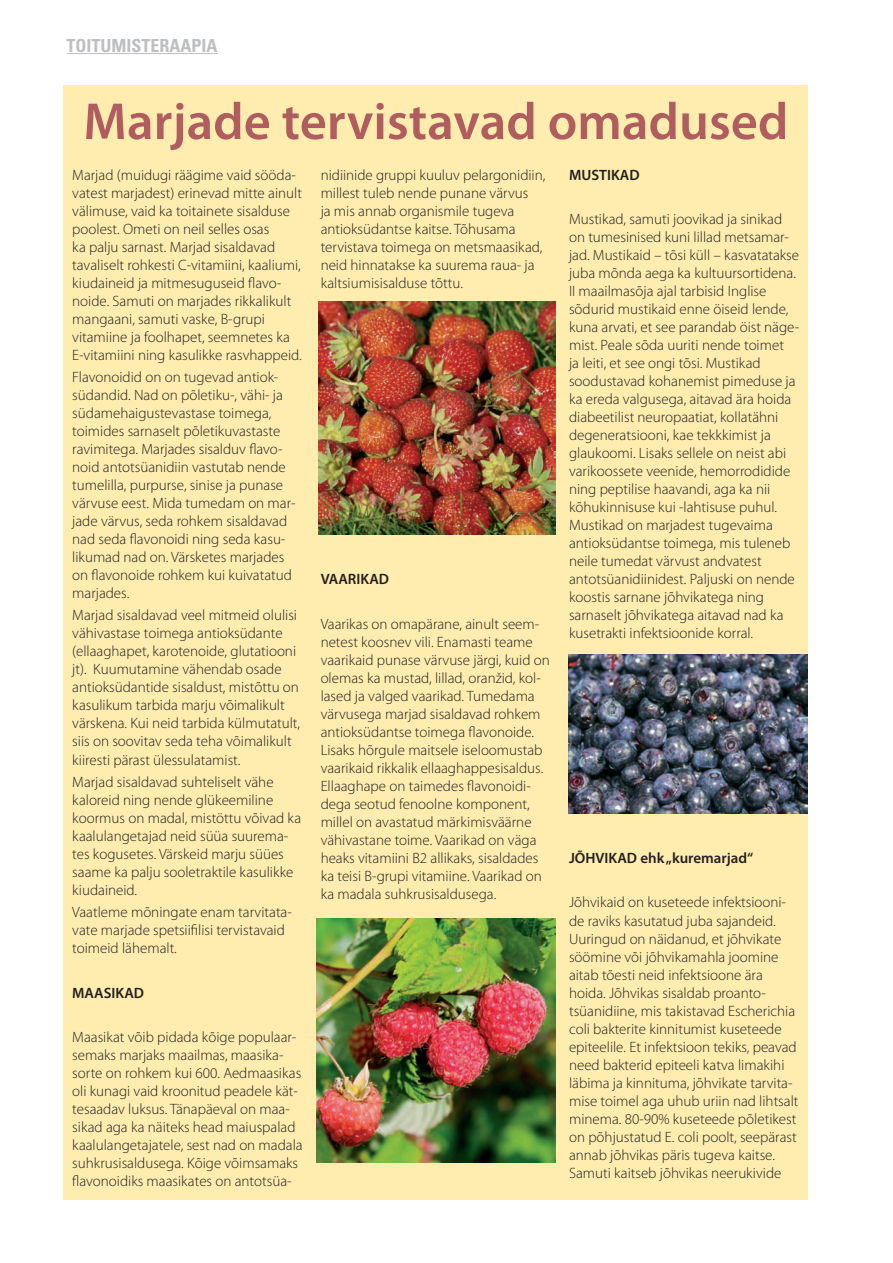
<style>
.page{position:relative;width:893px;height:1263px;background:#fff}
.page>*{position:absolute;margin:0;border:0;box-sizing:border-box;transform-origin:0 0}
.t1{font:600 52.5px "Myriad Pro";color:#b05d60}
.t2{font:700 condensed 18px "Univers";color:#bebfc2}
.t3{font:300 15px/18px "Myriad Pro";color:#231f20}
.t4{font:600 15px "Myriad Pro";color:#231f20}
</style>
<div class="page">
<hr style="left:67px;top:53px;width:151px;height:1px;background:#bebfc2">
<div style="left:64px;top:85px;width:744px;height:1114px;background:#ffedaf"></div>
<img style="left:319px;top:302px;width:237px;height:232px">
<img style="left:317px;top:918px;width:239px;height:245px">
<img style="left:569px;top:654px;width:238px;height:159px">
<p class="t2" style="left:67px;top:34px;width:153px">TOITUMISTERAAPIA</p>
<p class="t1" style="left:83px;top:88px;width:706px">Marjade tervistavad omadused</p>
<p class="t3" style="left:72px;top:166px;width:231px">Marjad (muidugi räägime vaid sööda&shy;vatest marjadest) erinevad mitte ainult välimuse, vaid ka toitainete sisalduse poolest. Ometi on neil selles osas<br>ka palju sarnast. Marjad sisaldavad tavaliselt rohkesti C-vitamiini, kaaliumi, kiudaineid ja mitmesuguseid flavo&shy;noide. Samuti on marjades rikkalikult mangaani, samuti vaske, B-grupi vitamiine ja foolhapet, seemnetes ka E-vitamiini ning kasulikke rasvhappeid.</p>
<p class="t3" style="left:72px;top:368px;width:225px">Flavonoidid on on tugevad antiok&shy;südandid. Nad on põletiku-, vähi- ja südamehaigustevastase toimega, toimides sarnaselt põletikuvastaste ravimitega. Marjades sisalduv flavo&shy;noid antotsüanidiin vastutab nende tumelilla, purpurse, sinise ja punase värvuse eest. Mida tumedam on mar&shy;jade värvus, seda rohkem sisaldavad nad seda flavonoidi ning seda kasu&shy;likumad nad on. Värsketes marjades on flavonoide rohkem kui kuivatatud marjades.</p>
<p class="t3" style="left:72px;top:607px;width:229px">Marjad sisaldavad veel mitmeid olulisi vähivastase toimega antioksüdante (ellaaghapet, karotenoide, glutatiooni jt). Kuumutamine vähendab osade antioksüdantide sisaldust, mistõttu on kasulikum tarbida marju võimalikult värskena. Kui neid tarbida külmutatult, siis on soovitav seda teha võimalikult kiiresti pärast ülessulatamist.</p>
<p class="t3" style="left:72px;top:773px;width:230px">Marjad sisaldavad suhteliselt vähe kaloreid ning nende glükeemiline koormus on madal, mistöttu võivad ka kaalulangetajad neid süüa suurema&shy;tes kogusetes. Värskeid marju süües saame ka palju sooletraktile kasulikke kiudaineid.</p>
<p class="t3" style="left:72px;top:903px;width:221px">Vaatleme mõningate enam tarvitata&shy;vate marjade spetsiifilisi tervistavaid toimeid lähemalt.</p>
<p class="t4" style="left:72px;top:983px;width:73px">MAASIKAD</p>
<p class="t3" style="left:72px;top:1028px;width:232px">Maasikat võib pidada kõige populaar&shy;semaks marjaks maailmas, maasika&shy;sorte on rohkem kui 600. Aedmaasikas oli kunagi vaid kroonitud peadele kät&shy;tesaadav luksus. Tänapäeval on maa&shy;sikad aga ka näiteks head maiuspalad kaalulangetajatele, sest nad on madala suhkrusisaldusega. Kõige võimsamaks flavonoidiks maasikates on antotsüa-</p>
<p class="t3" style="left:321px;top:166px;width:226px">nidiinide gruppi kuuluv pelargonidiin, millest tuleb nende punane värvus<br>ja mis annab organismile tugeva antioksüdantse kaitse. Tõhusama tervistava toimega on metsmaasikad, neid hinnatakse ka suurema raua- ja kaltsiumisisalduse tõttu.</p>
<p class="t4" style="left:321px;top:570px;width:70px">VAARIKAD</p>
<p class="t3" style="left:321px;top:615px;width:231px">Vaarikas on omapärane, ainult seem&shy;netest koosnev vili. Enamasti teame vaarikaid punase värvuse järgi, kuid on olemas ka mustad, lillad, oranžid, kol&shy;lased ja valged vaarikad. Tumedama värvusega marjad sisaldavad rohkem antioksüdantse toimega flavonoide.<br>Lisaks hõrgule maitsele iseloomustab vaarikaid rikkalik ellaaghappesisaldus.<br>Ellaaghape on taimedes flavonoidi&shy;dega seotud fenoolne komponent, millel on avastatud märkimisväärne vähivastane toime. Vaarikad on väga heaks vitamiini B2 allikaks, sisaldades ka teisi B-grupi vitamiine. Vaarikad on ka madala suhkrusisaldusega.</p>
<p class="t4" style="left:569px;top:165px;width:72px">MUSTIKAD</p>
<p class="t3" style="left:569px;top:211px;width:232px">Mustikad, samuti joovikad ja sinikad on tumesinised kuni lillad metsamar&shy;jad. Mustikaid – tõsi küll – kasvatatakse juba mõnda aega ka kultuursortidena.<br>II maailmasõja ajal tarbisid Inglise sõdurid mustikaid enne öiseid lende, kuna arvati, et see parandab öist näge&shy;mist. Peale sõda uuriti nende toimet<br>ja leiti, et see ongi tõsi. Mustikad soodustavad kohanemist pimeduse ja ka ereda valgusega, aitavad ära hoida diabeetilist neuropaatiat, kollatähni degeneratsiooni, kae tekkkimist ja glaukoomi. Lisaks sellele on neist abi varikoossete veenide, hemorrodidide ning peptilise haavandi, aga ka nii kõhukinnisuse kui -lahtisuse puhul.<br>Mustikad on marjadest tugevaima antioksüdantse toimega, mis tuleneb neile tumedat värvust andvatest antotsüanidiinidest. Paljuski on nende koostis sarnane jõhvikatega ning sarnaselt jõhvikatega aitavad nad ka kusetrakti infektsioonide korral.</p>
<p class="t4" style="left:569px;top:848px;width:186px">JÕHVIKAD ehk „kuremarjad“</p>
<p class="t3" style="left:569px;top:894px;width:231px">Jõhvikaid on kuseteede infektsiooni&shy;de raviks kasutatud juba sajandeid.<br>Uuringud on näidanud, et jõhvikate söömine või jõhvikamahla joomine aitab tõesti neid infektsioone ära hoida. Jõhvikas sisaldab proanto&shy;tsüanidiine, mis takistavad Escherichia coli bakterite kinnitumist kuseteede epiteelile. Et infektsioon tekiks, peavad need bakterid epiteeli katva limakihi läbima ja kinnituma, jõhvikate tarvita&shy;mise toimel aga uhub uriin nad lihtsalt minema. 80-90% kuseteede põletikest on põhjustatud E. coli poolt, seepärast annab jõhvikas päris tugeva kaitse.<br>Samuti kaitseb jõhvikas neerukivide</p>
</div>
